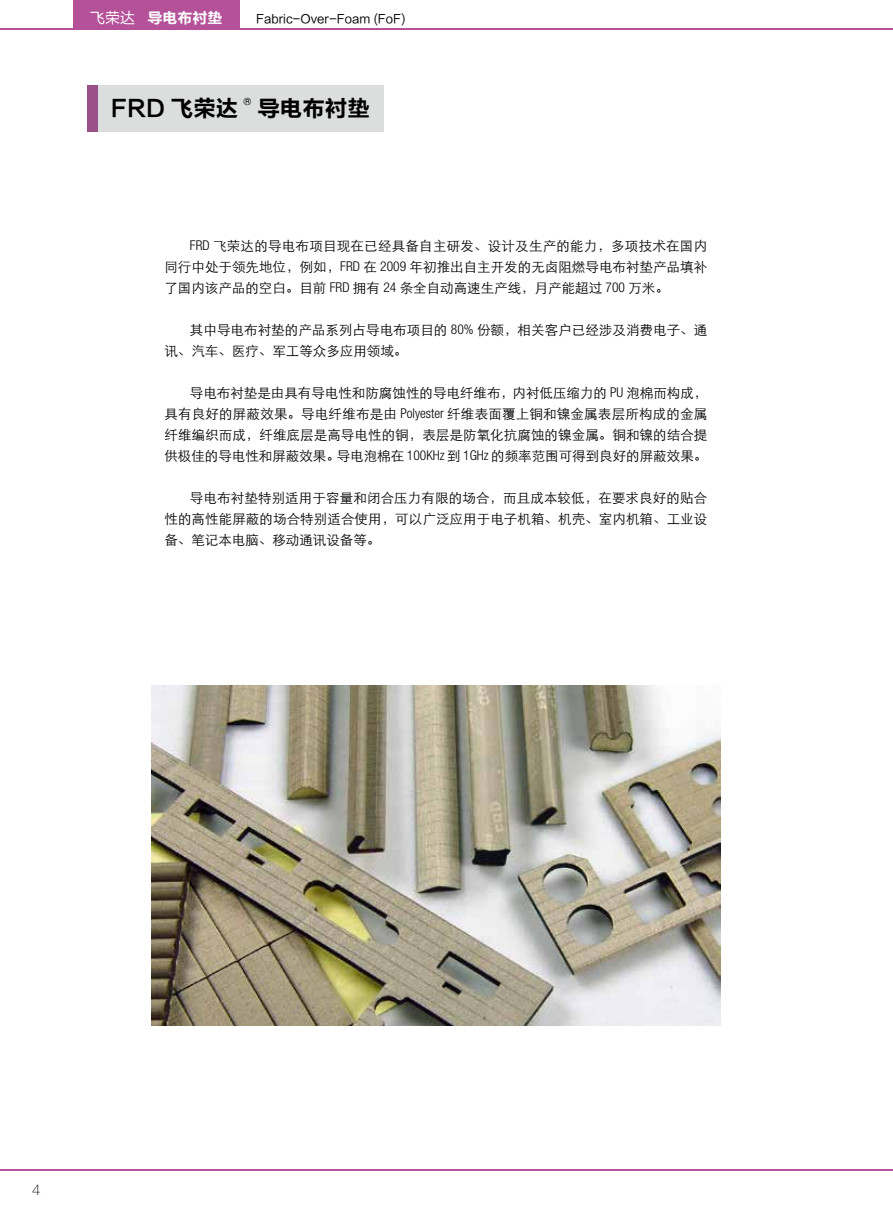
<style>
.page{position:relative;width:893px;height:1212px;background:#fff}
.page>*{position:absolute;margin:0;border:0;box-sizing:border-box;transform-origin:0 0}
.t1{font:22.5px "FZLTCHJW GB1 0";color:#000}
.t2{font:15px "FZLTCHJW GB1 0";color:#fff}
.t3{font:100 15px "Helvetica Neue";color:#000}
.t4{font:13.5px/21px "ST Xihei";color:#000;text-align:justify}
.t5{font:12px "FZLTHJW GB1 0";color:#000}
.t6{font:9.6px "ST Xihei";color:#000}
.s1{font-family:"FZLTHJW GB1 0"}
.s2{font-family:"Helvetica Neue";font-weight:300;font-stretch:condensed}
</style>
<div class="page">
<hr style="left:0;top:28px;width:893px;height:1px;background:#b45199">
<hr style="left:0;top:1169px;width:893px;height:2px;background:#b45199">
<div style="left:73px;top:0;width:166px;height:28px;background:#b45199"></div>
<div style="left:90px;top:85px;width:294px;height:46px;background:#dcdddd"></div>
<div style="left:87px;top:85px;width:10px;height:46px;background:#995088"></div>
<img style="left:152px;top:686px;width:568px;height:340px">
<p class="t2" style="left:90px;top:9px;width:134px"><span class="s1">飞荣达</span> 导电布衬垫</p>
<p class="t5" style="left:256px;top:12px;width:151px">Fabric-Over-Foam (FoF)</p>
<h1 class="t1" style="left:111px;top:96px;width:129px">FRD 飞荣达</h1>
<p class="t6" style="left:244px;top:95px;width:9px">®</p>
<h1 class="t1" style="left:257px;top:96px;width:114px">导电布衬垫</h1>
<p class="t4" style="left:164px;top:234px;width:544px;text-indent:26px"><span class="s2">FRD</span> 飞荣达的导电布项目现在已经具备自主研发、设计及生产的能力，多项技术在国内同行中处于领先地位，例如，<span class="s2">FRD</span> 在 <span class="s2">2009</span> 年初推出自主开发的无卤阻燃导电布衬垫产品填补了国内该产品的空白。目前 <span class="s2">FRD</span> 拥有 <span class="s2">24</span> 条全自动高速生产线，月产能超过 <span class="s2">700</span> 万米。</p>
<p class="t4" style="left:164px;top:318px;width:544px;text-indent:26px">其中导电布衬垫的产品系列占导电布项目的 <span class="s2">80%</span> 份额，相关客户已经涉及消费电子、通讯、汽车、医疗、军工等众多应用领域。</p>
<p class="t4" style="left:164px;top:381px;width:544px;text-indent:26px">导电布衬垫是由具有导电性和防腐蚀性的导电纤维布，内衬低压缩力的 <span class="s2">PU</span> 泡棉而构成，具有良好的屏蔽效果。导电纤维布是由 <span class="s2">Polyester</span> 纤维表面覆上铜和镍金属表层所构成的金属纤维编织而成，纤维底层是高导电性的铜，表层是防氧化抗腐蚀的镍金属。铜和镍的结合提供极佳的导电性和屏蔽效果。导电泡棉在 <span class="s2">100KHz</span> 到 <span class="s2">1GHz</span> 的频率范围可得到良好的屏蔽效果。</p>
<p class="t4" style="left:164px;top:486px;width:544px;text-indent:26px">导电布衬垫特别适用于容量和闭合压力有限的场合，而且成本较低，在要求良好的贴合性的高性能屏蔽的场合特别适合使用，可以广泛应用于电子机箱、机壳、室内机箱、工业设备、笔记本电脑、移动通讯设备等。</p>
<p class="t3" style="left:32px;top:1181px;width:10px">4</p>
</div>
